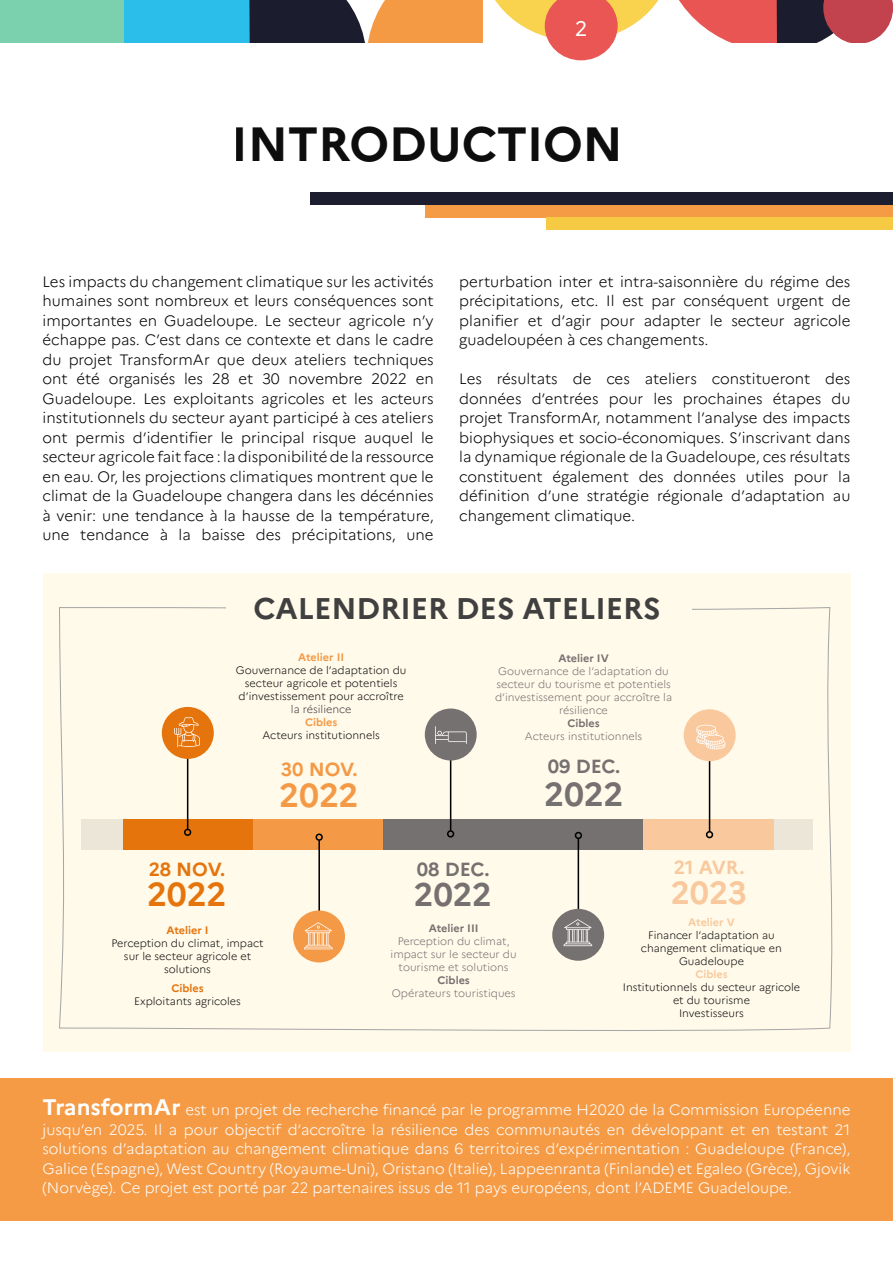
<style>
.page{position:relative;width:893px;height:1263px;background:#fff}
.page>*{position:absolute;margin:0;border:0;box-sizing:border-box;transform-origin:0 0}
.t1{font:700 48px "Marianne";letter-spacing:-.01em;color:#000}
.t2{font:700 33.3px "Marianne";color:#e5740d}
.t3{font:700 33.3px "Marianne";color:#f49a46}
.t4{font:700 33.3px "Marianne";color:#767171}
.t5{font:700 32.55px "Marianne";color:#767171}
.t6{font:700 31.95px "Marianne";color:#f9c99d}
.t7{font:700 29.85px "Marianne";color:#404040}
.t8{font:21px "Marianne";color:#fff}
.t9{font:700 19.05px "Marianne";color:#767171}
.t10{font:700 19.05px "Marianne";color:#e5740d}
.t11{font:700 19.05px "Marianne";color:#f49a46}
.t12{font:700 19.05px "Marianne";color:#f9c99d}
.t13{font:300 15px/19.5px "Marianne";color:#000;text-align:justify}
.t14{font:300 15px/19.5px "Marianne";color:#fff;text-align:justify}
.t15{font:300 10.8px/13px "Marianne";color:#0d0d0d;text-align:center}
.t16{font:300 10.8px/13px "Marianne";color:#767171;text-align:center}
.t17{font:700 10.8px "Marianne";color:#767171}
.t18{font:700 10.8px "Marianne";color:#f49a46}
.t19{font:700 10.8px "Marianne";color:#e5740d}
.t20{font:700 10.8px "Marianne";color:#f9c99d}
.t21{font:300 10.8px "Marianne";color:#404040}
.s1{font-weight:700;font-size:22.5px}
</style>
<div class="page">
<div style="left:0;top:0;width:124px;height:43px;background:#7bd0ae"></div>
<div style="left:124px;top:0;width:127px;height:43px;background:#2cbeea"></div>
<svg style="left:249px;top:0;width:644px;height:60px"></svg>
<div style="left:0;top:1078px;width:893px;height:142px;background:#f59b46"></div>
<div style="left:310px;top:192px;width:583px;height:13px;background:#1c1d2e"></div>
<div style="left:425px;top:205px;width:468px;height:13px;background:#f59b46"></div>
<div style="left:546px;top:217px;width:347px;height:13px;background:#f7ca43"></div>
<div style="left:43px;top:573px;width:807px;height:478px;background:#fffaea"></div>
<svg style="left:59px;top:607px;width:774px;height:424px"></svg>
<div style="left:226px;top:597px;width:466px;height:35px;background:#fffaea"></div>
<div style="left:81px;top:819px;width:731px;height:31px;background:#ebe6d8"></div>
<div style="left:123px;top:819px;width:130px;height:31px;background:#e5740d"></div>
<div style="left:253px;top:819px;width:130px;height:31px;background:#f49a46"></div>
<div style="left:383px;top:819px;width:131px;height:31px;background:#767171"></div>
<div style="left:513px;top:819px;width:131px;height:31px;background:#767171"></div>
<div style="left:644px;top:819px;width:130px;height:31px;background:#f9c99d"></div>
<hr style="left:709px;top:736px;width:1px;height:100px;background:#000">
<div style="left:684px;top:709px;width:52px;height:52px;background:#f9c99d;border-radius:50%"></div>
<div style="left:706px;top:831px;width:7px;height:7px;border:2px solid #000;border-radius:50%"></div>
<svg style="left:696px;top:725px;width:29px;height:24px"></svg>
<hr style="left:187px;top:734px;width:1px;height:100px;background:#000">
<div style="left:162px;top:707px;width:52px;height:52px;background:#e5740d;border-radius:50%"></div>
<div style="left:184px;top:829px;width:7px;height:7px;border:2px solid #000;border-radius:50%"></div>
<svg style="left:174px;top:717px;width:26px;height:30px"></svg>
<hr style="left:450px;top:735px;width:1px;height:100px;background:#000">
<div style="left:425px;top:708px;width:52px;height:52px;background:#767171;border-radius:50%"></div>
<div style="left:447px;top:830px;width:7px;height:7px;border:2px solid #000;border-radius:50%"></div>
<svg style="left:435px;top:726px;width:32px;height:18px"></svg>
<hr style="left:318px;top:836px;width:2px;height:100px;background:#000">
<div style="left:293px;top:910px;width:52px;height:52px;background:#f49a46;border-radius:50%"></div>
<div style="left:315px;top:833px;width:8px;height:8px;border:2px solid #000;border-radius:50%"></div>
<svg style="left:304px;top:922px;width:29px;height:27px"></svg>
<hr style="left:578px;top:834px;width:1px;height:100px;background:#000">
<div style="left:552px;top:909px;width:52px;height:52px;background:#767171;border-radius:50%"></div>
<div style="left:575px;top:832px;width:7px;height:7px;border:2px solid #000;border-radius:50%"></div>
<svg style="left:564px;top:919px;width:28px;height:27px"></svg>
<h3 class="t8" style="left:575px;top:15px;width:14px">2</h3>
<h1 class="t1" style="left:232px;top:115px;width:393px">INTRODUCTION</h1>
<p class="t13" style="left:43px;top:271px;width:393px">Les impacts du changement climatique sur les activités humaines sont nombreux et leurs conséquences sont importantes en Guadeloupe. Le secteur agricole n’y échappe pas. C’est dans ce contexte et dans le cadre du projet TransformAr que deux ateliers techniques ont été organisés les 28 et 30 novembre 2022 en Guadeloupe. Les exploitants agricoles et les acteurs institutionnels du secteur ayant participé à ces ateliers ont permis d’identifier le principal risque auquel le secteur agricole fait face : la disponibilité de la ressource en eau. Or, les projections climatiques montrent que le climat de la Guadeloupe changera dans les décénnies à venir: une tendance à la hausse de la température, une tendance à la baisse des précipitations, une</p>
<p class="t13" style="left:459px;top:271px;width:393px">perturbation inter et intra-saisonnière du régime des précipitations, etc. Il est par conséquent urgent de planifier et d’agir pour adapter le secteur agricole guadeloupéen à ces changements.</p>
<p class="t13" style="left:459px;top:369px;width:393px">Les résultats de ces ateliers constitueront des données d’entrées pour les prochaines étapes du projet TransformAr, notamment l’analyse des impacts biophysiques et socio-économiques. S’inscrivant dans la dynamique régionale de la Guadeloupe, ces résultats constituent également des données utiles pour la définition d’une stratégie régionale d’adaptation au changement climatique.</p>
<h3 class="t7" style="left:254px;top:590px;width:409px">CALENDRIER DES ATELIERS</h3>
<p class="t18" style="left:298px;top:650px;width:48px">Atelier II</p>
<p class="t15" style="left:236px;top:663px;width:172px">Gouvernance de l’adaptation du secteur agricole et potentiels d’investissement pour accroître</p>
<p class="t21" style="left:291px;top:702px;width:62px">la résilience</p>
<p class="t18" style="left:305px;top:716px;width:34px">Cibles</p>
<p class="t15" style="left:263px;top:729px;width:119px">Acteurs institutionnels</p>
<p class="t11" style="left:281px;top:757px;width:78px">30 NOV.</p>
<h2 class="t3" style="left:279px;top:775px;width:81px">2022</h2>
<p class="t17" style="left:558px;top:651px;width:52px">Atelier IV</p>
<p class="t16" style="left:495px;top:664px;width:179px">Gouvernance de l’adaptation du secteur du tourisme et potentiels d’investissement pour accroître la résilience</p>
<p class="t17" style="left:567px;top:716px;width:34px">Cibles</p>
<p class="t16" style="left:525px;top:729px;width:119px">Acteurs institutionnels</p>
<p class="t9" style="left:548px;top:755px;width:74px">09 DEC.</p>
<h2 class="t4" style="left:544px;top:773px;width:81px">2022</h2>
<p class="t10" style="left:149px;top:858px;width:78px">28 NOV.</p>
<h2 class="t2" style="left:147px;top:874px;width:81px">2022</h2>
<p class="t9" style="left:417px;top:857px;width:74px">08 DEC.</p>
<h3 class="t5" style="left:414px;top:874px;width:79px">2022</h3>
<p class="t12" style="left:674px;top:855px;width:72px">21 AVR.</p>
<h3 class="t6" style="left:671px;top:873px;width:77px">2023</h3>
<p class="t19" style="left:166px;top:923px;width:44px">Atelier I</p>
<p class="t15" style="left:112px;top:936px;width:154px">Perception du climat, impact sur le secteur agricole et solutions</p>
<p class="t19" style="left:171px;top:982px;width:34px">Cibles</p>
<p class="t15" style="left:134px;top:995px;width:108px">Exploitants agricoles</p>
<p class="t17" style="left:429px;top:921px;width:51px">Atelier III</p>
<p class="t16" style="left:391px;top:934px;width:128px">Perception du climat, impact sur le secteur du tourisme et solutions</p>
<p class="t17" style="left:438px;top:973px;width:34px">Cibles</p>
<p class="t16" style="left:392px;top:986px;width:125px">Opérateurs touristiques</p>
<p class="t20" style="left:688px;top:915px;width:48px">Atelier V</p>
<p class="t15" style="left:641px;top:928px;width:142px">Financer l’adaptation au changement climatique en<br>Guadeloupe</p>
<p class="t20" style="left:695px;top:968px;width:34px">Cibles</p>
<p class="t15" style="left:623px;top:981px;width:179px">Institutionnels du secteur agricole et du tourisme<br>Investisseurs</p>
<p class="t14" style="left:43px;top:1100px;width:809px"><span class="s1">TransformAr</span> est un projet de recherche financé par le programme H2020 de la Commission Européenne jusqu’en 2025. Il a pour objectif d’accroître la résilience des communautés en développant et en testant 21 solutions d’adaptation au changement climatique dans 6 territoires d’expérimentation : Guadeloupe (France), Galice (Espagne), West Country (Royaume-Uni), Oristano (Italie), Lappeenranta (Finlande) et Egaleo (Grèce), Gjovik (Norvège). Ce projet est porté par 22 partenaires issus de 11 pays européens, dont l’ADEME Guadeloupe.</p>
</div>
